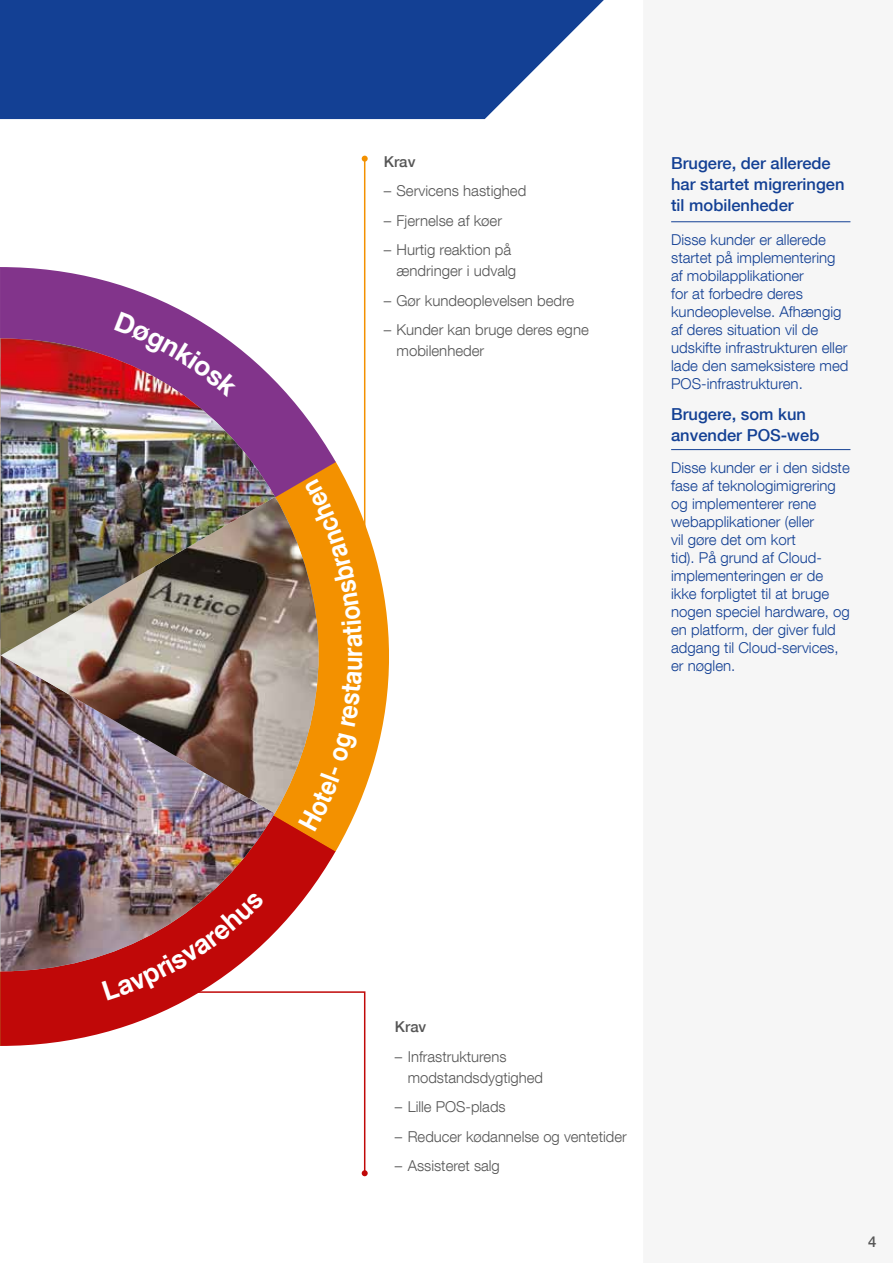
<style>
.page{position:relative;width:893px;height:1263px;background:#fff}
.page>*{position:absolute;margin:0;border:0;box-sizing:border-box;transform-origin:0 0}
.t1{font:700 27px "Helvetica Neue LT Com";color:#fff;scale:.88 1}
.t2{font:500 16.5px/21px "Helvetica Neue LT Com";color:#134094}
.t3{font:300 15px/18px "Helvetica Neue LT Com";color:#134094}
.t4{font:300 15px/21px "Helvetica Neue LT Com";color:#565656}
.t5{font:500 15px "Helvetica Neue LT Com";color:#565656}
</style>
<div class="page">
<svg style="left:0;top:0;width:604px;height:119px;background:#2a529e"></svg>
<hr style="left:671px;top:221px;width:179px;height:1px;background:#134094">
<hr style="left:671px;top:449px;width:179px;height:1px;background:#134094">
<svg style="left:1px;top:851px;width:335px;height:195px;background:#c61f1f"></svg>
<svg style="left:275px;top:533px;width:114px;height:318px;fill:#f39108"></svg>
<svg style="left:1px;top:267px;width:304px;height:229px"></svg>
<svg style="left:0;top:267px;width:1px;height:779px"></svg>
<img style="left:1px;top:813px;width:274px;height:158px">
<img style="left:0;top:496px;width:320px;height:317px">
<img style="left:1px;top:338px;width:274px;height:317px">
<svg style="left:114px;top:312px;width:126px;height:85px;background:#98488b"></svg>
<svg style="left:102px;top:892px;width:266px;height:284px"></svg>
<div style="left:298px;top:733px;width:60px;height:99px;background:#f39100"></div>
<svg style="left:305px;top:156px;width:63px;height:571px"></svg>
<p class="t5" style="left:384px;top:152px;width:33px">Krav</p>
<p class="t4" style="left:384px;top:180px;width:144px">– Servicens hastighed</p>
<p class="t4" style="left:384px;top:210px;width:120px">– Fjernelse af køer</p>
<p class="t4" style="left:396px;top:239px;width:121px;text-indent:-13px">– Hurtig reaktion på ændringer i udvalg</p>
<p class="t4" style="left:384px;top:290px;width:192px">– Gør kundeoplevelsen bedre</p>
<p class="t4" style="left:396px;top:319px;width:194px;text-indent:-13px">– Kunder kan bruge deres egne mobilenheder</p>
<h1 class="t1" style="left:335px;top:657px;width:12px;rotate:-90deg">r</h1>
<p class="t2" style="left:671px;top:152px;width:175px">Brugere, der allerede har startet migreringen til mobilenheder</p>
<p class="t3" style="left:671px;top:231px;width:179px">Disse kunder er allerede startet på implementering af mobilapplikationer<br>for at forbedre deres kundeoplevelse. Afhængig af deres situation vil de udskifte infrastrukturen eller lade den sameksistere med<br>POS-infrastrukturen.</p>
<p class="t2" style="left:671px;top:403px;width:150px">Brugere, som kun anvender POS-web</p>
<p class="t3" style="left:671px;top:458px;width:180px">Disse kunder er i den sidste fase af teknologimigrering og implementerer rene webapplikationer (eller<br>vil gøre det om kort<br>tid). På grund af Cloud&shy;implementeringen er de ikke forpligtet til at bruge nogen speciel hardware, og en platform, der giver fuld adgang til Cloud-services, er nøglen.</p>
<p class="t5" style="left:395px;top:1018px;width:33px">Krav</p>
<p class="t4" style="left:408px;top:1045px;width:137px;text-indent:-13px">– Infrastrukturens modstandsdygtighed</p>
<p class="t4" style="left:395px;top:1096px;width:112px">– Lille POS-plads</p>
<p class="t4" style="left:395px;top:1125px;width:233px">– Reducer kødannelse og ventetider</p>
<p class="t4" style="left:395px;top:1155px;width:106px">– Assisteret salg</p>
<p class="t5" style="left:868px;top:1233px;width:10px">4</p>
</div>
